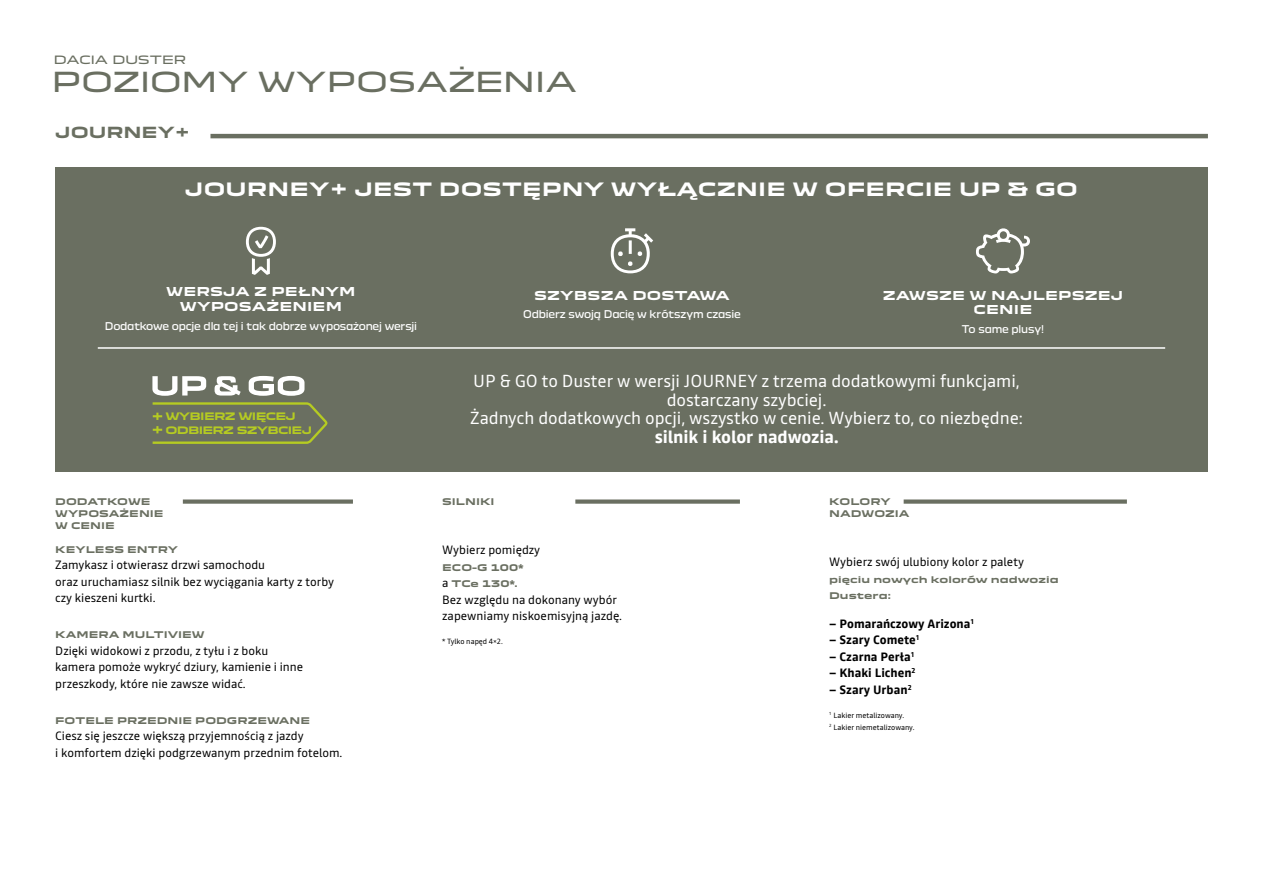
<style>
.page{position:relative;width:1263px;height:893px;background:#fff}
.page>*{position:absolute;margin:0;border:0;box-sizing:border-box;transform-origin:0 0}
.t1{font:27px "Dacia Block Extended";letter-spacing:-.025em;color:#6a6f61}
.t2{font:700 18px "Dacia Block Extended";letter-spacing:.01em;color:#fff}
.t3{font:17.4px/18.9px "Read";letter-spacing:-.005em;color:#fff;text-align:center}
.t4{font:700 17.4px "Read";letter-spacing:-.005em;color:#fff}
.t5{font:700 15px "Dacia Block Extended";color:#6a6f61}
.t6{font:12px/16.5px "Read";color:#000}
.t7{font:700 12px "Read";color:#000}
.t8{font:700 12px/14.4px "Dacia Block Extended";letter-spacing:.01em;color:#fff;text-align:center}
.t9{font:11.25px "Dacia Block Extended";letter-spacing:-.045em;color:#6a6f61}
.t10{font:10.5px "Dacia Block";letter-spacing:-.02em;color:#fff}
.t11{font:700 10.05px/13.5px "Dacia Block Extended";letter-spacing:-.075em;color:#b5cb22}
.t12{font:700 9px/12px "Dacia Block Extended";color:#6a6f61}
.t13{font:7.5px/12px "Read";color:#000}
.s1{font-family:"Read";font-weight:400;font-size:12px;color:#000}
</style>
<div class="page">
<div style="left:55px;top:168px;width:1153px;height:304px;background:#6a6f61"></div>
<hr style="left:98px;top:347px;width:1067px;height:2px;background:#fff">
<div style="left:183px;top:499px;width:170px;height:5px;background:#6a6f61"></div>
<div style="left:575px;top:499px;width:165px;height:5px;background:#6a6f61"></div>
<div style="left:904px;top:499px;width:223px;height:5px;background:#6a6f61"></div>
<svg style="left:153px;top:402px;width:174px;height:42px"></svg>
<svg style="left:152px;top:376px;width:54px;height:20px"></svg>
<svg style="left:249px;top:376px;width:55px;height:20px"></svg>
<svg style="left:215px;top:376px;width:26px;height:20px"></svg>
<svg style="left:246px;top:227px;width:30px;height:48px"></svg>
<svg style="left:611px;top:228px;width:42px;height:45px"></svg>
<svg style="left:976px;top:228px;width:54px;height:45px"></svg>
<hr style="left:210px;top:134px;width:998px;height:4px;background:#6a6f61">
<p class="t9" style="left:54px;top:50px;width:134px">DACIA DUSTER</p>
<h1 class="t1" style="left:51px;top:61px;width:527px">POZIOMY WYPOSAŻENIA</h1>
<p class="t5" style="left:55px;top:124px;width:136px">JOURNEY+</p>
<h2 class="t2" style="left:185px;top:180px;width:894px">JOURNEY+ JEST DOSTĘPNY WYŁĄCZNIE W OFERCIE UP &amp; GO</h2>
<p class="t8" style="left:166px;top:285px;width:191px">WERSJA Z PEŁNYM<br>WYPOSAŻENIEM</p>
<p class="t10" style="left:105px;top:317px;width:314px">Dodatkowe opcje dla tej i tak dobrze wyposażonej wersji</p>
<p class="t11" style="left:165px;top:410px;width:148px">WYBIERZ WIĘCEJ<br>ODBIERZ SZYBCIEJ</p>
<p class="t12" style="left:55px;top:496px;width:110px">DODATKOWE<br>WYPOSAŻENIE<br>W CENIE</p>
<p class="t12" style="left:55px;top:544px;width:124px">KEYLESS ENTRY</p>
<p class="t6" style="left:55px;top:557px;width:280px">Zamykasz i otwierasz drzwi samochodu<br>oraz uruchamiasz silnik bez wyciągania karty z torby czy kieszeni kurtki.</p>
<p class="t12" style="left:55px;top:629px;width:151px">KAMERA MULTIVIEW</p>
<p class="t6" style="left:55px;top:642px;width:250px">Dzięki widokowi z przodu, z tyłu i z boku kamera pomoże wykryć dziury, kamienie i inne przeszkody, które nie zawsze widać.</p>
<p class="t12" style="left:55px;top:715px;width:256px">FOTELE PRZEDNIE PODGRZEWANE</p>
<p class="t6" style="left:55px;top:728px;width:288px">Ciesz się jeszcze większą przyjemnością z jazdy<br>i komfortem dzięki podgrzewanym przednim fotelom.</p>
<p class="t8" style="left:534px;top:288px;width:197px">SZYBSZA DOSTAWA</p>
<p class="t10" style="left:523px;top:306px;width:219px">Odbierz swoją Dacię w krótszym czasie</p>
<p class="t8" style="left:883px;top:288px;width:242px">ZAWSZE W NAJLEPSZEJ<br>CENIE</p>
<p class="t10" style="left:962px;top:320px;width:84px">To same plusy!</p>
<h3 class="t3" style="left:470px;top:371px;width:554px">UP &amp; GO to Duster w wersji JOURNEY z trzema dodatkowymi funkcjami, dostarczany szybciej.<br>Żadnych dodatkowych opcji, wszystko w cenie. Wybierz to, co niezbędne:</h3>
<h3 class="t4" style="left:655px;top:425px;width:185px">silnik i kolor nadwozia.</h3>
<p class="t12" style="left:442px;top:496px;width:54px">SILNIKI</p>
<p class="t6" style="left:442px;top:542px;width:100px">Wybierz pomiędzy</p>
<p class="t12" style="left:442px;top:559px;width:83px;line-height:16.5px">ECO-G 100* <span class="s1">a</span> TCe 130*.</p>
<p class="t6" style="left:442px;top:591px;width:181px">Bez względu na dokonany wybór zapewniamy niskoemisyjną jazdę.</p>
<p class="t13" style="left:442px;top:636px;width:62px">* Tylko napęd 4×2.</p>
<p class="t12" style="left:829px;top:496px;width:82px">KOLORY<br>NADWOZIA</p>
<p class="t6" style="left:829px;top:554px;width:196px">Wybierz swój ulubiony kolor z palety</p>
<p class="t12" style="left:829px;top:571px;width:231px;line-height:16.5px">pięciu nowych kolorów nadwozia<br>Dustera:</p>
<p class="t7" style="left:829px;top:615px;width:147px">– Pomarańczowy Arizona<sup>1</sup></p>
<p class="t7" style="left:829px;top:632px;width:92px">– Szary Comete<sup>1</sup></p>
<p class="t7" style="left:829px;top:648px;width:87px">– Czarna Perła<sup>1</sup></p>
<p class="t7" style="left:829px;top:665px;width:88px">– Khaki Lichen<sup>2</sup></p>
<p class="t7" style="left:829px;top:681px;width:84px">– Szary Urban<sup>2</sup></p>
<p class="t13" style="left:829px;top:709px;width:87px"><sup>1</sup> Lakier metalizowany.<br><sup>2</sup> Lakier niemetalizowany.</p>
</div>
